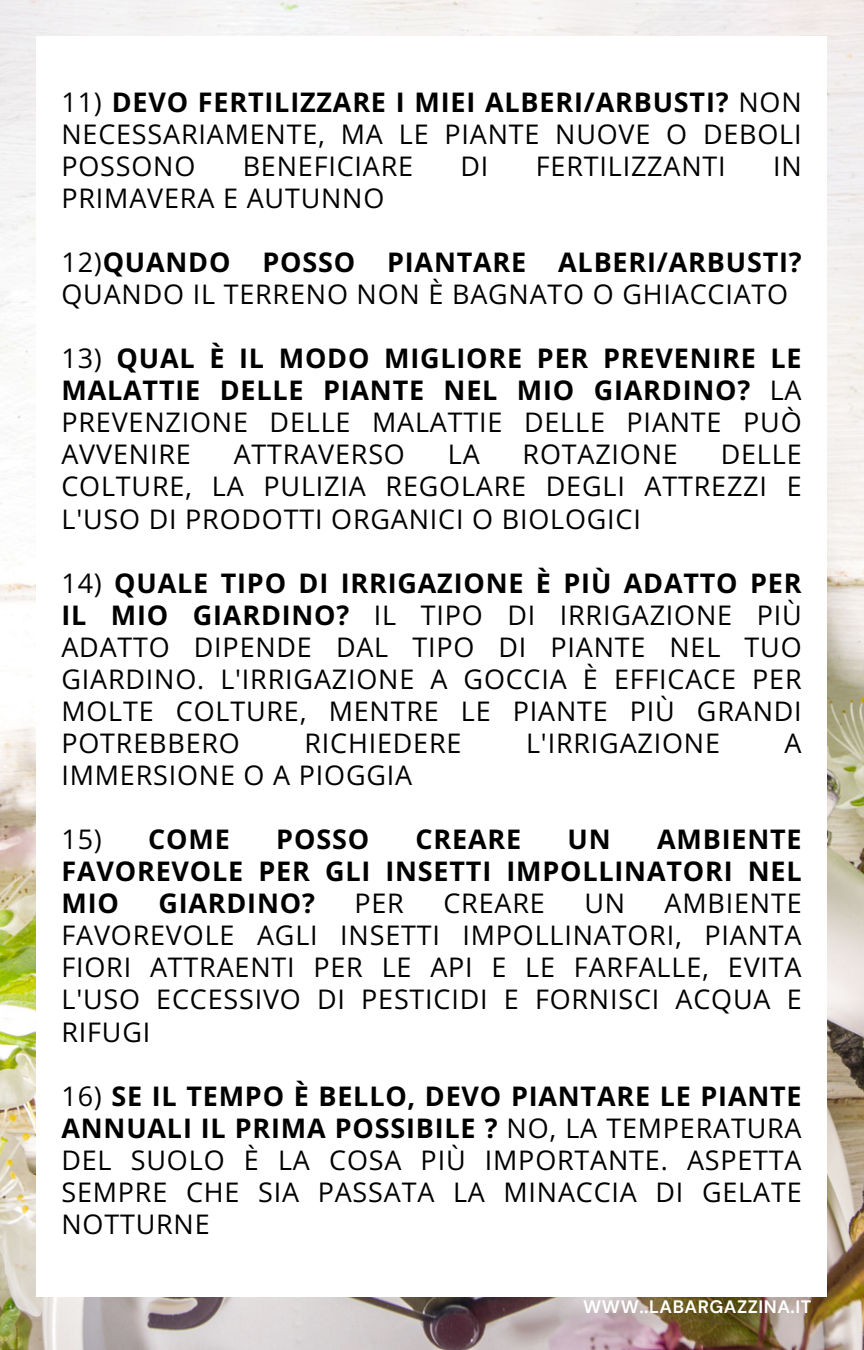
<style>
.page{position:relative;width:864px;height:1350px;background:#fff}
.page>*{position:absolute;margin:0;border:0;box-sizing:border-box;transform-origin:0 0}
.t1{font:27px/31.9px "Open Sans";letter-spacing:.03em;color:#000;text-align:justify}
.t2{font:700 27px/31.9px "Open Sans";letter-spacing:.03em;color:#000;text-align:justify}
.t3{font:700 18px "DM Sans";letter-spacing:.03em;color:#fff}
.s1{font-weight:700}
.s2{font-weight:400}
</style>
<div class="page">
<img style="left:0;top:0;width:864px;height:1350px">
<div style="left:37px;top:36px;width:790px;height:1260px;background:#fff"></div>
<p class="t1" style="left:61px;top:85px;width:742px">11) <span class="s1">DEVO FERTILIZZARE I MIEI ALBERI/ARBUSTI?</span> NON NECESSARIAMENTE, MA LE PIANTE NUOVE O DEBOLI POSSONO</p>
<p class="t1" style="left:243px;top:149px;width:172px">BENEFICIARE</p>
<p class="t1" style="left:461px;top:149px;width:29px">DI</p>
<p class="t1" style="left:536px;top:149px;width:191px">FERTILIZZANTI</p>
<p class="t1" style="left:773px;top:149px;width:30px">IN</p>
<p class="t1" style="left:61px;top:181px;width:324px">PRIMAVERA E AUTUNNO</p>
<p class="t1" style="left:61px;top:246px;width:742px">12)<span class="s1">QUANDO POSSO PIANTARE ALBERI/ARBUSTI?<br></span>QUANDO IL TERRENO NON È BAGNATO O GHIACCIATO</p>
<p class="t2" style="left:61px;top:342px;width:742px"><span class="s2">13)</span> QUAL È IL MODO MIGLIORE PER PREVENIRE LE MALATTIE DELLE PIANTE NEL MIO GIARDINO? <span class="s2">LA PREVENZIONE DELLE MALATTIE DELLE PIANTE PUÒ AVVENIRE</span></p>
<p class="t1" style="left:234px;top:438px;width:173px">ATTRAVERSO</p>
<p class="t1" style="left:448px;top:438px;width:33px">LA</p>
<p class="t1" style="left:523px;top:438px;width:157px">ROTAZIONE</p>
<p class="t1" style="left:61px;top:438px;width:742px;text-indent:659px">DELLE COLTURE, LA PULIZIA REGOLARE DEGLI ATTREZZI E L'USO DI PRODOTTI ORGANICI O BIOLOGICI</p>
<p class="t1" style="left:61px;top:566px;width:742px">14) <span class="s1">QUALE TIPO DI IRRIGAZIONE È PIÙ ADATTO PER IL MIO GIARDINO?</span> IL TIPO DI IRRIGAZIONE PIÙ ADATTO DIPENDE DAL TIPO DI PIANTE NEL TUO GIARDINO. L'IRRIGAZIONE A GOCCIA È EFFICACE PER MOLTE COLTURE, MENTRE LE PIANTE PIÙ GRANDI POTREBBERO</p>
<p class="t1" style="left:304px;top:727px;width:159px">RICHIEDERE</p>
<p class="t1" style="left:526px;top:727px;width:195px">L'IRRIGAZIONE</p>
<p class="t1" style="left:785px;top:727px;width:19px">A</p>
<p class="t1" style="left:61px;top:759px;width:352px">IMMERSIONE O A PIOGGIA</p>
<p class="t2" style="left:61px;top:823px;width:170px"><span class="s2">15)</span> COME</p>
<p class="t2" style="left:276px;top:823px;width:94px">POSSO</p>
<p class="t2" style="left:416px;top:823px;width:107px">CREARE</p>
<p class="t2" style="left:568px;top:823px;width:45px">UN</p>
<p class="t2" style="left:61px;top:823px;width:742px;text-indent:596px">AMBIENTE FAVOREVOLE PER GLI INSETTI IMPOLLINATORI NEL MIO</p>
<p class="t2" style="left:158px;top:887px;width:158px">GIARDINO?</p>
<p class="t1" style="left:354px;top:887px;width:51px">PER</p>
<p class="t1" style="left:443px;top:887px;width:103px">CREARE</p>
<p class="t1" style="left:584px;top:887px;width:42px">UN</p>
<p class="t1" style="left:61px;top:887px;width:742px;text-indent:603px">AMBIENTE FAVOREVOLE AGLI INSETTI IMPOLLINATORI, PIANTA FIORI ATTRAENTI PER LE API E LE FARFALLE, EVITA L'USO ECCESSIVO DI PESTICIDI E FORNISCI ACQUA E RIFUGI</p>
<p class="t1" style="left:61px;top:1079px;width:742px">16) <span class="s1">SE IL TEMPO È BELLO, DEVO PIANTARE LE PIANTE ANNUALI IL PRIMA POSSIBILE ?</span> NO, LA TEMPERATURA DEL SUOLO È LA COSA PIÙ IMPORTANTE. ASPETTA SEMPRE CHE SIA PASSATA LA MINACCIA DI GELATE NOTTURNE</p>
<p class="t3" style="left:583px;top:1295px;width:230px">WWW..LABARGAZZINA.IT</p>
</div>
